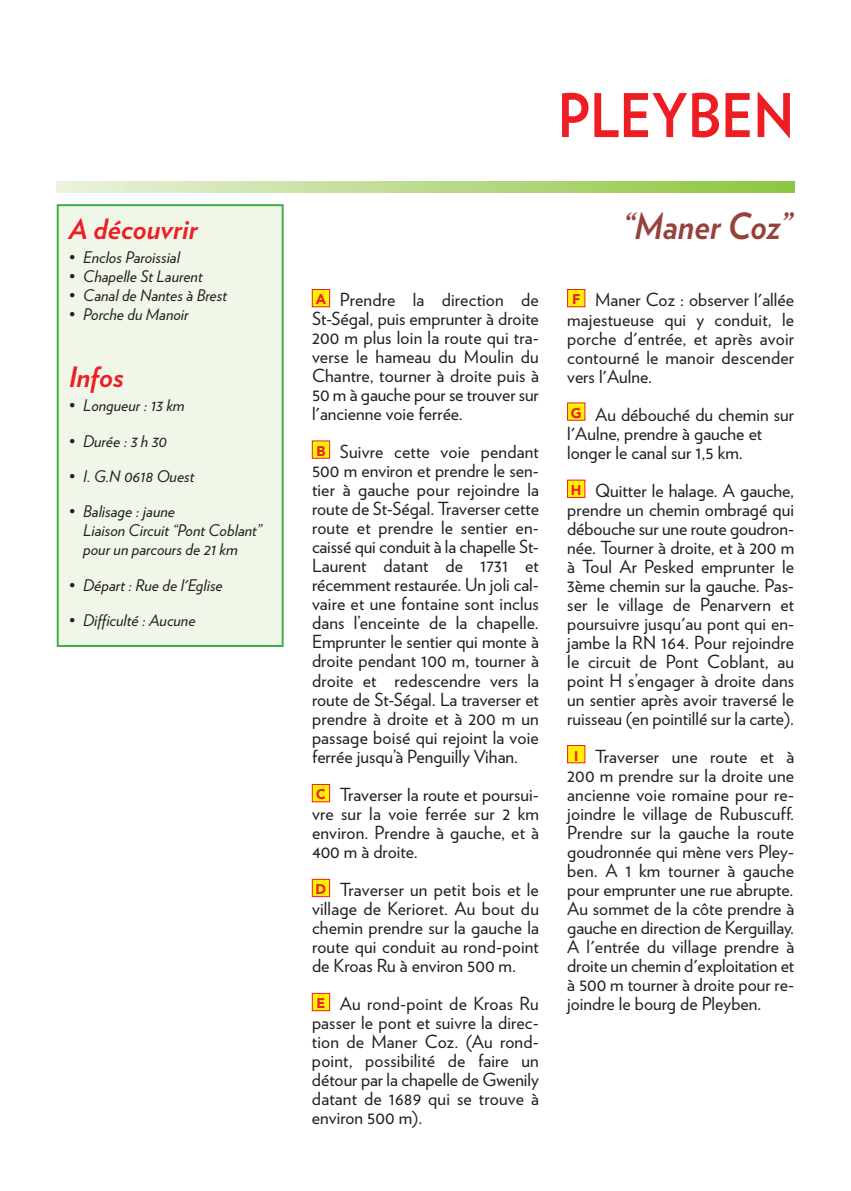
<style>
.page{position:relative;width:851px;height:1191px;background:#fff}
.page>*{position:absolute;margin:0;border:0;box-sizing:border-box;transform-origin:0 0}
.t1{font:700 60px "Verlag";color:#ee1d23;scale:.9 1}
.t2{font:italic 700 36px "Verlag";letter-spacing:-.005em;color:#95423d;scale:.92 1}
.t3{font:italic 700 28px "Verlag";color:#ee1d23}
.t4{font:18px/19px "Verlag";color:#231f20;text-align:justify}
.t5{font:italic 16px/19.2px "Verlag";color:#231f20}
.t6{font:900 14px "Avenir";color:#ee1d23}
</style>
<div class="page">
<div style="left:59px;top:206px;width:222px;height:439px;background:#f1f7e8"></div>
<div style="left:57px;top:204px;width:226px;height:443px;border:2px solid #40ae49"></div>
<div style="left:312px;top:290px;width:17px;height:16px;background:#fff101"></div>
<div style="left:312px;top:289px;width:18px;height:18px;border:1px solid #ee1d23"></div>
<div style="left:312px;top:441px;width:17px;height:17px;background:#fff101"></div>
<div style="left:312px;top:441px;width:18px;height:17px;border:1px solid #ee1d23"></div>
<div style="left:312px;top:784px;width:17px;height:17px;background:#fff101"></div>
<div style="left:312px;top:784px;width:18px;height:18px;border:1px solid #ee1d23"></div>
<div style="left:312px;top:879px;width:17px;height:17px;background:#fff101"></div>
<div style="left:312px;top:879px;width:18px;height:18px;border:1px solid #ee1d23"></div>
<div style="left:312px;top:993px;width:17px;height:17px;background:#fff101"></div>
<div style="left:312px;top:993px;width:18px;height:18px;border:1px solid #ee1d23"></div>
<div style="left:567px;top:290px;width:17px;height:16px;background:#fff101"></div>
<div style="left:567px;top:289px;width:18px;height:18px;border:1px solid #ee1d23"></div>
<div style="left:567px;top:403px;width:17px;height:17px;background:#fff101"></div>
<div style="left:567px;top:403px;width:18px;height:17px;border:1px solid #ee1d23"></div>
<div style="left:567px;top:480px;width:17px;height:17px;background:#fff101"></div>
<div style="left:567px;top:480px;width:18px;height:18px;border:1px solid #ee1d23"></div>
<div style="left:567px;top:745px;width:17px;height:17px;background:#fff101"></div>
<div style="left:567px;top:745px;width:18px;height:18px;border:1px solid #ee1d23"></div>
<svg style="left:57px;top:181px;width:737px;height:12px;background:#bbdb8d"></svg>
<h3 class="t3" style="left:69px;top:218px;width:130px">A découvrir</h3>
<p class="t5" style="left:69px;top:249px;width:113px">• Enclos Paroissial</p>
<p class="t5" style="left:69px;top:268px;width:135px">• Chapelle St Laurent</p>
<p class="t5" style="left:69px;top:287px;width:160px">• Canal de Nantes à Brest</p>
<p class="t5" style="left:69px;top:306px;width:121px">• Porche du Manoir</p>
<h3 class="t3" style="left:69px;top:367px;width:57px">Infos</h3>
<p class="t5" style="left:69px;top:398px;width:117px">• Longueur : 13 km</p>
<p class="t5" style="left:69px;top:433px;width:100px">• Durée : 3 h 30</p>
<p class="t5" style="left:69px;top:468px;width:127px">• I. G.N 0618 Ouest</p>
<p class="t5" style="left:83px;top:503px;width:180px;text-indent:-14px">• Balisage : jaune<br>Liaison Circuit “Pont Coblant” pour un parcours de 21 km</p>
<p class="t5" style="left:69px;top:577px;width:155px">• Départ : Rue de l'Eglise</p>
<p class="t5" style="left:69px;top:612px;width:128px">• Difficulté : Aucune</p>
<h1 class="t1" style="left:557px;top:93px;width:264px">PLEYBEN</h1>
<p class="t4" style="left:312px;top:292px;width:228px;text-indent:28px">Prendre la direction de St-Ségal, puis emprunter à droite 200 m plus loin la route qui tra&shy;verse le hameau du Moulin du Chantre, tourner à droite puis à 50 m à gauche pour se trouver sur l'ancienne voie ferrée.</p>
<p class="t4" style="left:312px;top:444px;width:228px;text-indent:28px">Suivre cette voie pendant 500 m environ et prendre le sen&shy;tier à gauche pour rejoindre la route de St-Ségal. Traverser cette route et prendre le sentier en&shy;caissé qui conduit à la chapelle St-Laurent datant de 1731 et récemment restaurée. Un joli cal&shy;vaire et une fontaine sont inclus dans l’enceinte de la chapelle.<br>Emprunter le sentier qui monte à droite pendant 100 m, tourner à droite et redescendre vers la route de St-Ségal. La traverser et prendre à droite et à 200 m un passage boisé qui rejoint la voie ferrée jusqu’à Penguilly Vihan.</p>
<p class="t4" style="left:312px;top:786px;width:228px;text-indent:28px">Traverser la route et poursui&shy;vre sur la voie ferrée sur 2 km environ. Prendre à gauche, et à 400 m à droite.</p>
<p class="t4" style="left:312px;top:881px;width:228px;text-indent:28px">Traverser un petit bois et le village de Kerioret. Au bout du chemin prendre sur la gauche la route qui conduit au rond-point de Kroas Ru à environ 500 m.</p>
<p class="t4" style="left:312px;top:995px;width:228px;text-indent:28px">Au rond-point de Kroas Ru passer le pont et suivre la direc&shy;tion de Maner Coz. (Au rond&shy;point, possibilité de faire un détour par la chapelle de Gwenily datant de 1689 qui se trouve à environ 500 m).</p>
<p class="t6" style="left:316px;top:288px;width:12px">A</p>
<p class="t6" style="left:316px;top:439px;width:11px">B</p>
<p class="t6" style="left:316px;top:782px;width:11px">C</p>
<p class="t6" style="left:315px;top:877px;width:12px">D</p>
<p class="t6" style="left:316px;top:991px;width:10px">E</p>
<h2 class="t2" style="left:623px;top:212px;width:185px">“Maner Coz”</h2>
<p class="t4" style="left:567px;top:292px;width:228px;text-indent:28px">Maner Coz : observer l'allée majestueuse qui y conduit, le porche d'entrée, et après avoir contourné le manoir descender vers l'Aulne.</p>
<p class="t4" style="left:567px;top:406px;width:228px;text-align:left;text-indent:28px">Au débouché du chemin sur l'Aulne, prendre à gauche et longer le canal sur 1,5 km.</p>
<p class="t4" style="left:567px;top:482px;width:228px;text-indent:28px">Quitter le halage. A gauche, prendre un chemin ombragé qui débouche sur une route goudron&shy;née. Tourner à droite, et à 200 m à Toul Ar Pesked emprunter le 3ème chemin sur la gauche. Pas&shy;ser le village de Penarvern et poursuivre jusqu'au pont qui en&shy;jambe la RN 164. Pour rejoindre le circuit de Pont Coblant, au point H s’engager à droite dans un sentier après avoir traversé le ruisseau (en pointillé sur la carte).</p>
<p class="t4" style="left:567px;top:748px;width:228px;text-indent:28px">Traverser une route et à 200 m prendre sur la droite une ancienne voie romaine pour re&shy;joindre le village de Rubuscuff.<br>Prendre sur la gauche la route goudronnée qui mène vers Pley&shy;ben. A 1 km tourner à gauche pour emprunter une rue abrupte.<br>Au sommet de la côte prendre à gauche en direction de Kerguillay.<br>A l'entrée du village prendre à droite un chemin d'exploitation et à 500 m tourner à droite pour re&shy;joindre le bourg de Pleyben.</p>
<p class="t6" style="left:572px;top:288px;width:10px">F</p>
<p class="t6" style="left:570px;top:401px;width:12px">G</p>
<p class="t6" style="left:571px;top:478px;width:12px">H</p>
<p class="t6" style="left:574px;top:743px;width:6px">I</p>
</div>
